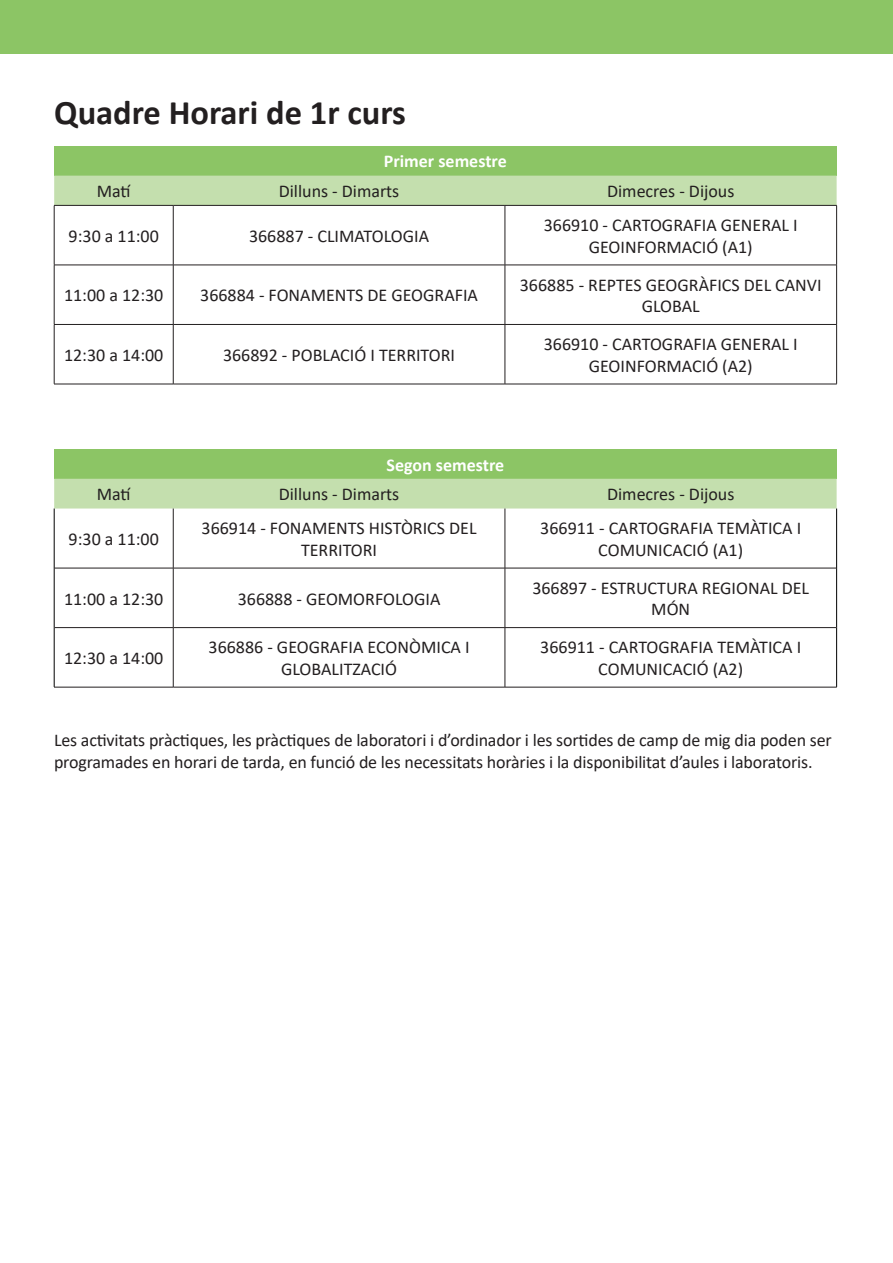
<style>
.page{position:relative;width:893px;height:1263px;background:#fff}
.page>*{position:absolute;margin:0;border:0;box-sizing:border-box;transform-origin:0 0}
.Título{font:700 34.5px "Calibri";color:#231f20}
.t1{font:18px/21.6px "Calibri";color:#231f20;text-align:center}
.t2{font:700 18px "Calibri";color:#fff}
</style>
<div class="page">
<div style="left:0;top:0;width:893px;height:53px;background:#8cc565"></div>
<div style="left:54px;top:146px;width:783px;height:30px;background:#8cc565"></div>
<div style="left:54px;top:176px;width:783px;height:29px;background:#c4dfae"></div>
<svg style="left:55px;top:206px;width:781px;height:178px"></svg>
<hr style="left:54px;top:206px;width:1px;height:59px;background:#231f20">
<hr style="left:173px;top:206px;width:1px;height:59px;background:#231f20">
<hr style="left:505px;top:206px;width:1px;height:59px;background:#231f20">
<hr style="left:836px;top:206px;width:1px;height:59px;background:#231f20">
<hr style="left:54px;top:265px;width:119px;height:1px;background:#231f20">
<hr style="left:54px;top:265px;width:1px;height:59px;background:#231f20">
<hr style="left:173px;top:265px;width:332px;height:1px;background:#231f20">
<hr style="left:173px;top:265px;width:1px;height:59px;background:#231f20">
<hr style="left:505px;top:265px;width:332px;height:1px;background:#231f20">
<hr style="left:505px;top:265px;width:1px;height:59px;background:#231f20">
<hr style="left:836px;top:265px;width:1px;height:59px;background:#231f20">
<hr style="left:54px;top:324px;width:119px;height:1px;background:#231f20">
<hr style="left:54px;top:325px;width:1px;height:59px;background:#231f20">
<hr style="left:173px;top:324px;width:332px;height:1px;background:#231f20">
<hr style="left:173px;top:325px;width:1px;height:59px;background:#231f20">
<hr style="left:505px;top:324px;width:332px;height:1px;background:#231f20">
<hr style="left:505px;top:325px;width:1px;height:59px;background:#231f20">
<hr style="left:836px;top:325px;width:1px;height:59px;background:#231f20">
<hr style="left:54px;top:384px;width:119px;height:1px;background:#231f20">
<hr style="left:173px;top:384px;width:332px;height:1px;background:#231f20">
<hr style="left:505px;top:384px;width:332px;height:1px;background:#231f20">
<hr style="left:54px;top:205px;width:119px;height:1px;background:#231f20">
<hr style="left:173px;top:205px;width:332px;height:1px;background:#231f20">
<hr style="left:505px;top:205px;width:332px;height:1px;background:#231f20">
<div style="left:54px;top:449px;width:783px;height:30px;background:#8cc565"></div>
<div style="left:54px;top:479px;width:783px;height:29px;background:#c4dfae"></div>
<hr style="left:54px;top:508px;width:1px;height:60px;background:#000">
<hr style="left:836px;top:508px;width:1px;height:60px;background:#000">
<hr style="left:54px;top:568px;width:1px;height:60px;background:#000">
<hr style="left:836px;top:568px;width:1px;height:60px;background:#000">
<hr style="left:54px;top:628px;width:1px;height:59px;background:#000">
<hr style="left:836px;top:628px;width:1px;height:59px;background:#000">
<hr style="left:173px;top:508px;width:1px;height:60px;background:#231f20">
<hr style="left:505px;top:508px;width:1px;height:60px;background:#231f20">
<hr style="left:54px;top:568px;width:119px;height:1px;background:#231f20">
<hr style="left:173px;top:568px;width:332px;height:1px;background:#231f20">
<hr style="left:173px;top:568px;width:1px;height:59px;background:#231f20">
<hr style="left:505px;top:568px;width:331px;height:1px;background:#231f20">
<hr style="left:505px;top:568px;width:1px;height:59px;background:#231f20">
<hr style="left:54px;top:627px;width:119px;height:1px;background:#231f20">
<hr style="left:173px;top:627px;width:332px;height:1px;background:#231f20">
<hr style="left:173px;top:628px;width:1px;height:59px;background:#231f20">
<hr style="left:505px;top:627px;width:331px;height:1px;background:#231f20">
<hr style="left:505px;top:628px;width:1px;height:59px;background:#231f20">
<hr style="left:54px;top:687px;width:119px;height:1px;background:#231f20">
<hr style="left:173px;top:687px;width:332px;height:1px;background:#231f20">
<hr style="left:505px;top:687px;width:332px;height:1px;background:#231f20">
<p class="Título" style="left:54px;top:88px;width:353px">Quadre Horari de 1r curs</p>
<p class="t2" style="left:384px;top:149px;width:124px">Primer semestre</p>
<p class="t1" style="left:97px;top:180px;width:35px">Matí</p>
<p class="t1" style="left:279px;top:180px;width:122px">Dilluns - Dimarts</p>
<p class="t1" style="left:607px;top:180px;width:129px">Dimecres - Dijous</p>
<p class="t1" style="left:69px;top:225px;width:92px">9:30 a 11:00</p>
<p class="t1" style="left:249px;top:225px;width:182px">366887 - CLIMATOLOGIA</p>
<p class="t1" style="left:544px;top:214px;width:255px">366910 - CARTOGRAFIA GENERAL I<br>GEOINFORMACIÓ (A1)</p>
<p class="t1" style="left:64px;top:284px;width:101px">11:00 a 12:30</p>
<p class="t1" style="left:200px;top:284px;width:279px">366884 - FONAMENTS DE GEOGRAFIA</p>
<p class="t1" style="left:520px;top:273px;width:303px">366885 - REPTES GEOGRÀFICS DEL CANVI<br>GLOBAL</p>
<p class="t1" style="left:64px;top:344px;width:101px">12:30 a 14:00</p>
<p class="t1" style="left:223px;top:344px;width:234px">366892 - POBLACIÓ I TERRITORI</p>
<p class="t1" style="left:544px;top:333px;width:255px">366910 - CARTOGRAFIA GENERAL I<br>GEOINFORMACIÓ (A2)</p>
<p class="t2" style="left:386px;top:452px;width:119px">Segon semestre</p>
<p class="t1" style="left:97px;top:483px;width:35px">Matí</p>
<p class="t1" style="left:279px;top:483px;width:122px">Dilluns - Dimarts</p>
<p class="t1" style="left:607px;top:483px;width:129px">Dimecres - Dijous</p>
<p class="t1" style="left:69px;top:528px;width:92px">9:30 a 11:00</p>
<p class="t1" style="left:202px;top:517px;width:276px">366914 - FONAMENTS HISTÒRICS DEL<br>TERRITORI</p>
<p class="t1" style="left:540px;top:517px;width:262px">366911 - CARTOGRAFIA TEMÀTICA I<br>COMUNICACIÓ (A1)</p>
<p class="t1" style="left:64px;top:587px;width:101px">11:00 a 12:30</p>
<p class="t1" style="left:238px;top:587px;width:204px">366888 - GEOMORFOLOGIA</p>
<p class="t1" style="left:532px;top:576px;width:278px">366897 - ESTRUCTURA REGIONAL DEL<br>MÓN</p>
<p class="t1" style="left:64px;top:647px;width:101px">12:30 a 14:00</p>
<p class="t1" style="left:209px;top:636px;width:263px">366886 - GEOGRAFIA ECONÒMICA I<br>GLOBALITZACIÓ</p>
<p class="t1" style="left:540px;top:636px;width:262px">366911 - CARTOGRAFIA TEMÀTICA I<br>COMUNICACIÓ (A2)</p>
<p class="t1" style="left:54px;top:729px;width:779px;text-align:left">Les activitats pràctiques, les pràctiques de laboratori i d’ordinador i les sortides de camp de mig dia poden ser programades en horari de tarda, en funció de les necessitats horàries i la disponibilitat d’aules i laboratoris.</p>
</div>
